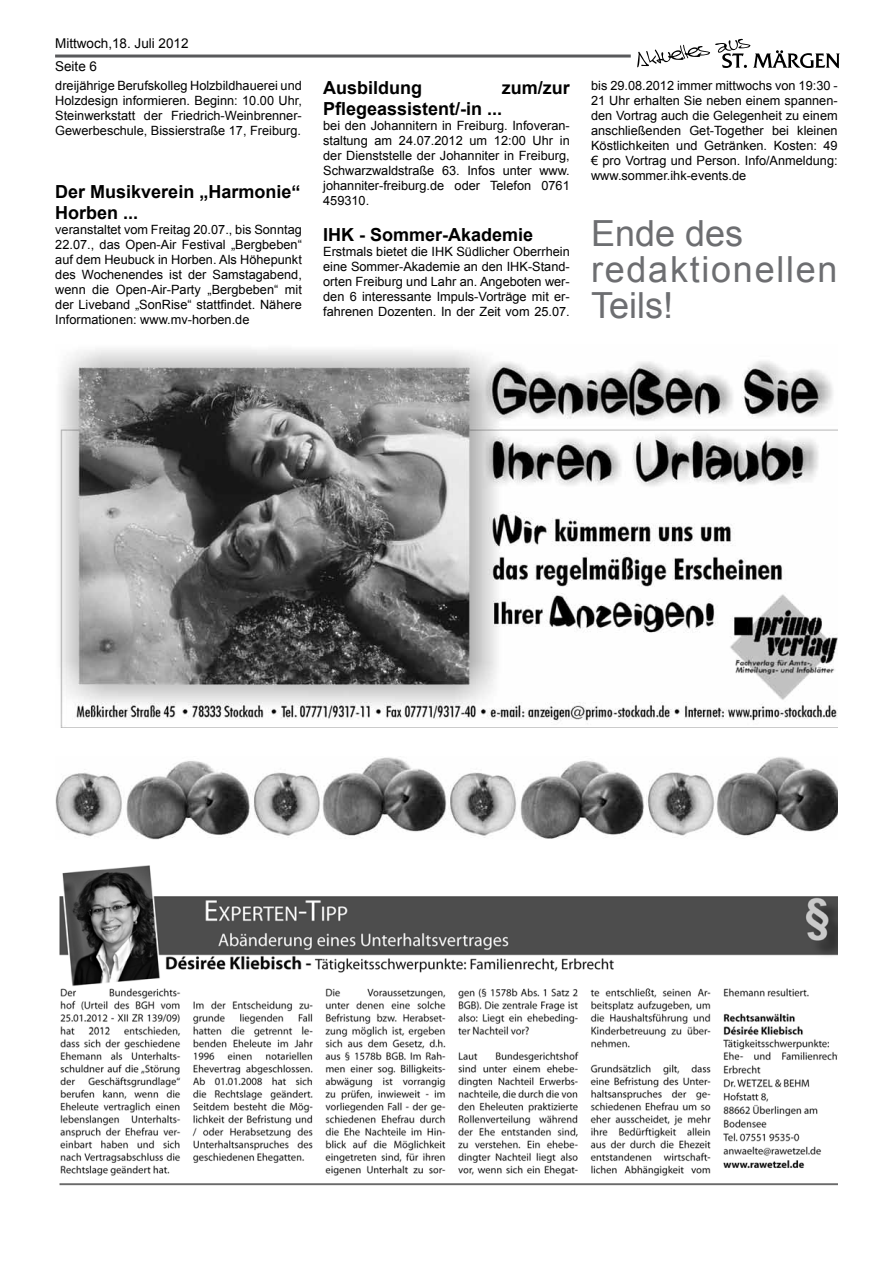
<style>
.page{position:relative;width:893px;height:1263px;background:#fff}
.page>*{position:absolute;margin:0;border:0;box-sizing:border-box;transform-origin:0 0}
.t1{font:36px/36px "Arial";letter-spacing:.05em;color:#6d6e71}
.t2{font:700 18px/21px "Arial";color:#000}
.t3{font:13.5px/22.8px "Arial";color:#000}
.t4{font:12.75px/15px "Arial";color:#000;text-align:justify}
</style>
<div class="page">
<svg style="left:637px;top:39px;width:203px;height:29px"></svg>
<hr style="left:55px;top:55px;width:576px;height:3px;background:#58595b">
<img style="left:60px;top:349px;width:778px;height:378px">
<img style="left:59px;top:865px;width:779px;height:320px">
<img style="left:55px;top:757px;width:783px;height:82px">
<p class="t3" style="left:55px;top:32px;width:135px">Mittwoch,18. Juli 2012<br>Seite 6</p>
<p class="t4" style="left:55px;top:78px;width:248px">dreijährige Berufskolleg Holzbildhauerei und Holzdesign informieren. Beginn: 10.00 Uhr, Steinwerkstatt der Friedrich-Weinbrenner-Gewerbeschule, Bissierstraße 17, Freiburg.</p>
<h2 class="t2" style="left:55px;top:182px;width:247px">Der Musikverein „Harmonie“<br>Horben ...</h2>
<p class="t4" style="left:55px;top:222px;width:248px">veranstaltet vom Freitag 20.07., bis Sonntag 22.07., das Open-Air Festival „Bergbeben“ auf dem Heubuck in Horben. Als Höhepunkt des Wochenendes ist der Samstagabend, wenn die Open-Air-Party „Bergbeben“ mit der Liveband „SonRise“ stattfindet. Nähere Informationen: www.mv-horben.de</p>
<h2 class="t2" style="left:323px;top:78px;width:248px;text-indent:179px">zum/zur<br>Pflegeassistent/-in ...</h2>
<p class="t4" style="left:323px;top:118px;width:248px">bei den Johannitern in Freiburg. Infoveran&shy;staltung am 24.07.2012 um 12:00 Uhr in der Dienststelle der Johanniter in Freiburg, Schwarzwaldstraße 63. Infos unter www. johanniter-freiburg.de oder Telefon 0761<br>459310.</p>
<h2 class="t2" style="left:323px;top:225px;width:212px">IHK - Sommer-Akademie</h2>
<p class="t4" style="left:323px;top:244px;width:248px">Erstmals bietet die IHK Südlicher Oberrhein eine Sommer-Akademie an den IHK-Stand&shy;orten Freiburg und Lahr an. Angeboten wer&shy;den 6 interessante Impuls-Vorträge mit er&shy;fahrenen Dozenten. In der Zeit vom 25.07.</p>
<h2 class="t2" style="left:323px;top:78px;width:100px">Ausbildung</h2>
<p class="t4" style="left:591px;top:78px;width:248px">bis 29.08.2012 immer mittwochs von 19:30 - 21 Uhr erhalten Sie neben einem spannen&shy;den Vortrag auch die Gelegenheit zu einem anschließenden Get-Together bei kleinen Köstlichkeiten und Getränken. Kosten: 49 € pro Vortrag und Person. Info/Anmeldung: www.sommer.ihk-events.de</p>
<h1 class="t1" style="left:591px;top:216px;width:248px">Ende des redaktionellen<br>Teils!</h1>
</div>
